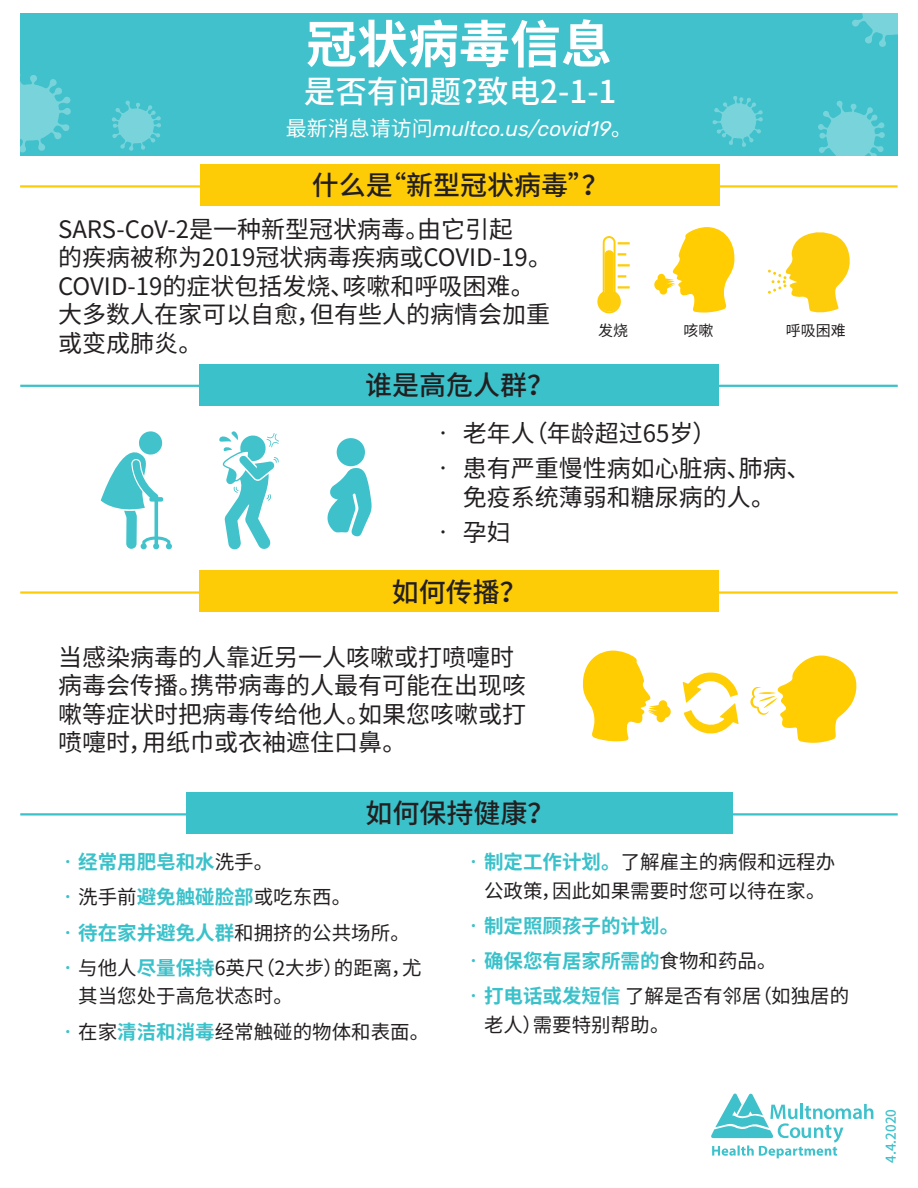
<style>
.page{position:relative;width:918px;height:1188px;background:#fff}
.page>*{position:absolute;margin:0;border:0;box-sizing:border-box;transform-origin:0 0}
.t1{font:700 51px "Noto Sans CJ Ksc";color:#fff}
.t2{font:500 31.5px "Noto Sans CJ Ksc";color:#fff}
.t3{font:500 27px "Noto Sans CJ Ksc";color:#231f20}
.Paragraph_Style_1{font:24px/28.5px "Noto Sans CJ Ksc";color:#231f20}
.Paragraph_Style_1-2{font:italic 21px "Rubik";color:#fff}
.Paragraph_Style_2{font:19.5px/28.5px "Noto Sans CJ Ksc";color:#231f20}
.Paragraph_Style_2-2{font:700 19.5px "Noto Sans CJ Ksc";color:#3bc1ca}
.t4{font:15px "Noto Sans CJ Ksc";color:#231f20}
.Paragraph_Style_1-3{font:500 13.5px "Noto Sans CJ Ksc";color:#40c1cb}
.s1{font-family:"Noto Sans CJ Ksc";font-style:normal}
.s2{font-weight:400;color:#231f20}
.s3{font-weight:700;color:#3bc1ca}
</style>
<div class="page">
<hr style="left:20px;top:591px;width:878px;height:3px;background:#fecc07">
<hr style="left:20px;top:185px;width:878px;height:3px;background:#fecc07">
<hr style="left:20px;top:813px;width:878px;height:3px;background:#3bc1ca">
<hr style="left:20px;top:385px;width:878px;height:2px;background:#3bc1ca">
<div style="left:20px;top:14px;width:878px;height:142px;background:#40c1cb"></div>
<div style="left:200px;top:164px;width:519px;height:42px;background:#fecc07"></div>
<div style="left:200px;top:364px;width:519px;height:42px;background:#3bc1ca"></div>
<div style="left:200px;top:571px;width:519px;height:41px;background:#fecc07"></div>
<div style="left:187px;top:792px;width:546px;height:42px;background:#3bc1ca"></div>
<svg style="left:711px;top:1093px;width:162px;height:65px"></svg>
<svg style="left:597px;top:236px;width:33px;height:78px"></svg>
<svg style="left:654px;top:227px;width:81px;height:86px"></svg>
<svg style="left:583px;top:650px;width:88px;height:91px"></svg>
<svg style="left:768px;top:232px;width:82px;height:81px"></svg>
<svg style="left:750px;top:655px;width:107px;height:88px"></svg>
<svg style="left:219px;top:431px;width:60px;height:118px"></svg>
<svg style="left:101px;top:431px;width:71px;height:118px"></svg>
<div style="left:149px;top:497px;width:14px;height:5px;background:#42c2cb;border-radius:2px"></div>
<svg style="left:683px;top:672px;width:56px;height:62px"></svg>
<svg style="left:327px;top:468px;width:45px;height:69px"></svg>
<div style="left:337px;top:438px;width:28px;height:28px;background:#3ec1cb;border-radius:50%"></div>
<svg style="left:818px;top:100px;width:67px;height:56px"></svg>
<svg style="left:20px;top:74px;width:51px;height:79px"></svg>
<svg style="left:850px;top:13px;width:48px;height:34px"></svg>
<svg style="left:111px;top:100px;width:50px;height:51px"></svg>
<svg style="left:712px;top:96px;width:51px;height:51px"></svg>
<p class="t1" style="left:306px;top:15px;width:307px">冠状病毒信息</p>
<p class="t2" style="left:304px;top:74px;width:314px">是否有问题？致电2-1-1</p>
<p class="Paragraph_Style_1-2" style="left:286px;top:117px;width:348px"><span class="s1">最新消息请访问</span>multco.us/covid19<span class="s1">。</span></p>
<p class="t3" style="left:312px;top:170px;width:298px">什么是“新型冠状病毒”？</p>
<p class="Paragraph_Style_1" style="left:58px;top:215px;width:495px">SARS-CoV-2是一种新型冠状病毒。由它引起<br>的疾病被称为2019冠状病毒疾病或COVID-19。<br>COVID-19的症状包括发烧、咳嗽和呼吸困难。大多数人在家可以自愈，但有些人的病情会加重或变成肺炎。</p>
<p class="t3" style="left:365px;top:370px;width:190px">谁是高危人群？</p>
<p class="t4" style="left:598px;top:322px;width:31px">发烧</p>
<p class="t4" style="left:683px;top:322px;width:31px">咳嗽</p>
<p class="t4" style="left:786px;top:322px;width:61px">呼吸困难</p>
<p class="Paragraph_Style_1" style="left:431px;top:419px;width:287px">• 老年人（年龄超过65岁）</p>
<p class="Paragraph_Style_1" style="left:431px;top:455px;width:381px;text-align:center">• 患有严重慢性病如心脏病、肺病、免疫系统薄弱和糖尿病的人。</p>
<p class="Paragraph_Style_1" style="left:431px;top:518px;width:81px">• 孕妇</p>
<p class="t3" style="left:392px;top:577px;width:136px">如何传播？</p>
<p class="Paragraph_Style_1" style="left:58px;top:643px;width:470px">当感染病毒的人靠近另一人咳嗽或打喷嚏时病毒会传播。携带病毒的人最有可能在出现咳嗽等症状时把病毒传给他人。如果您咳嗽或打喷嚏时，用纸巾或衣袖遮住口鼻。</p>
<p class="t3" style="left:365px;top:798px;width:191px">如何保持健康？</p>
<p class="Paragraph_Style_2-2" style="left:58px;top:851px;width:217px">• 经常用肥皂和水<span class="s2">洗手。</span></p>
<p class="Paragraph_Style_2" style="left:58px;top:883px;width:295px"><span class="s3">•</span> 洗手前<span class="s3">避免触碰脸部</span>或吃东西。</p>
<p class="Paragraph_Style_2-2" style="left:58px;top:922px;width:353px">• 待在家并避免人群<span class="s2">和拥挤的公共场所。</span></p>
<p class="Paragraph_Style_2" style="left:78px;top:954px;width:345px;text-indent:-20px"><span class="s3">•</span> 与他人<span class="s3">尽量保持</span>6英尺（2大步）的距离，尤其当您处于高危状态时。</p>
<p class="Paragraph_Style_2" style="left:58px;top:1018px;width:373px"><span class="s3">•</span> 在家<span class="s3">清洁和消毒</span>经常触碰的物体和表面。</p>
<p class="Paragraph_Style_2" style="left:464px;top:848px;width:373px;text-align:center"><span class="s3">• 制定工作计划。</span>了解雇主的病假和远程办公政策，因此如果需要时您可以待在家。</p>
<p class="Paragraph_Style_2-2" style="left:464px;top:915px;width:217px">• 制定照顾孩子的计划。</p>
<p class="Paragraph_Style_2-2" style="left:464px;top:950px;width:314px">• 确保您有居家所需的<span class="s2">食物和药品。</span></p>
<p class="Paragraph_Style_2" style="left:484px;top:982px;width:367px;text-indent:-20px"><span class="s3">• 打电话或发短信</span>了解是否有邻居（如独居的老人）需要特别帮助。</p>
<p class="Paragraph_Style_1-3" style="left:883px;top:1163px;width:56px;rotate:-90deg">4.4.2020</p>
</div>
